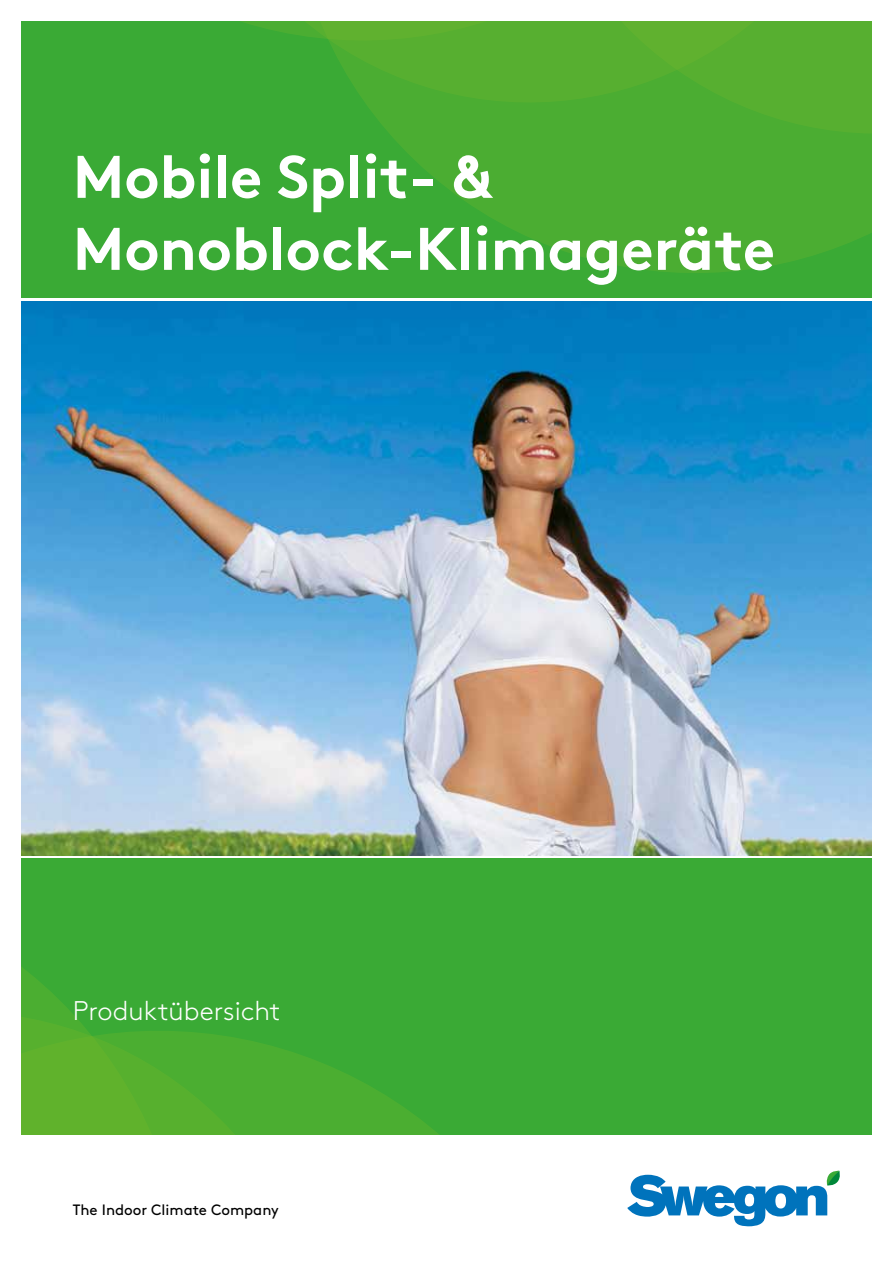
<style>
.page{position:relative;width:893px;height:1263px;background:#fff}
.page>*{position:absolute;margin:0;border:0;box-sizing:border-box;transform-origin:0 0}
.t1{font:700 60px/72px "Swegon Brown";color:#fff}
.t2{font:300 27px "Brown";color:#fff}
.t3{font:15px "Brown";color:#000}
</style>
<div class="page">
<div style="left:21px;top:21px;width:851px;height:277px;background:#3aaa35"></div>
<svg style="left:390px;top:134px;width:482px;height:139px;fill:#4bad32"></svg>
<svg style="left:365px;top:102px;width:507px;height:32px;background:#4cad31"></svg>
<svg style="left:241px;top:21px;width:631px;height:81px;background:#52ae30"></svg>
<div style="left:21px;top:858px;width:850px;height:277px;background:#3aaa35"></div>
<svg style="left:330px;top:1066px;width:109px;height:69px;fill:#4bae31"></svg>
<svg style="left:21px;top:967px;width:309px;height:168px"></svg>
<svg style="left:627px;top:1170px;width:213px;height:56px"></svg>
<img style="left:21px;top:302px;width:850px;height:553px">
<p class="t1" style="left:73px;top:135px;width:704px">Mobile Split- &amp;<br>Monoblock-Klimageräte</p>
<p class="t2" style="left:73px;top:990px;width:209px">Produktübersicht</p>
<p class="t3" style="left:73px;top:1199px;width:208px">The Indoor Climate Company</p>
</div>
